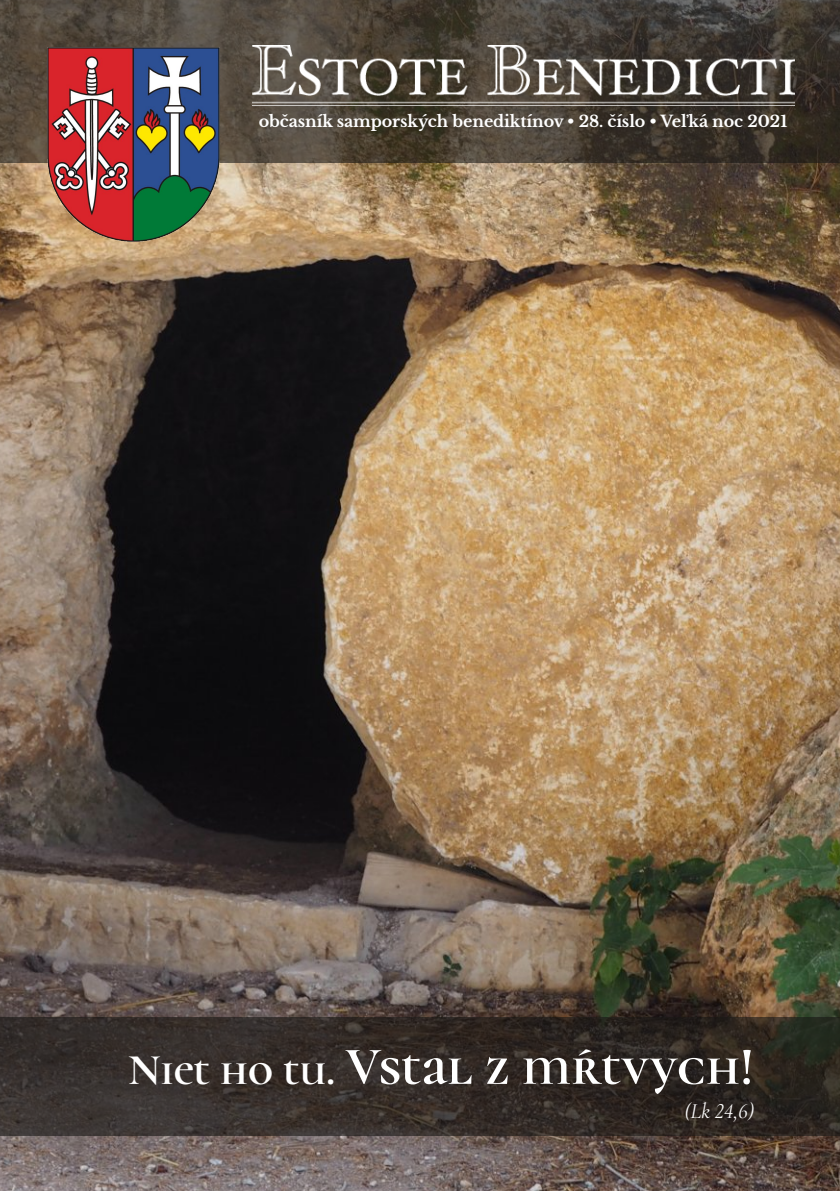
<style>
.page{position:relative;width:840px;height:1191px;background:#fff}
.page>*{position:absolute;margin:0;border:0;box-sizing:border-box;transform-origin:0 0}
.t1{font:700 54px "Cormorant Unicase";letter-spacing:-.005em;color:#fff}
.t2{font:italic 22px "Cormorant Infant";color:#fff}
.t3{font:700 16px "Libre Baskerville";letter-spacing:-.005em;color:#fff}
.s1{font-size:44px}
</style>
<div class="page">
<img style="left:0;top:162px;width:839px;height:1029px">
<div style="left:0;top:1017px;width:839px;height:119px;background:#181715;opacity:.6"></div>
<div style="left:0;top:0;width:839px;height:162px;background:#181715;opacity:.6"></div>
<img style="left:252px;top:45px;width:542px;height:61px">
<img style="left:45px;top:45px;width:176px;height:198px">
<p class="t3" style="left:258px;top:112px;width:529px">občasník samporských benediktínov • 28. číslo • Veľká noc 2021</p>
<h1 class="t1" style="left:128px;top:1034px;width:627px"><span class="s1">Niet ho tu.</span> Vstal z mŕtvych!</h1>
<h2 class="t2" style="left:684px;top:1097px;width:71px">(Lk 24,6)</h2>
</div>
